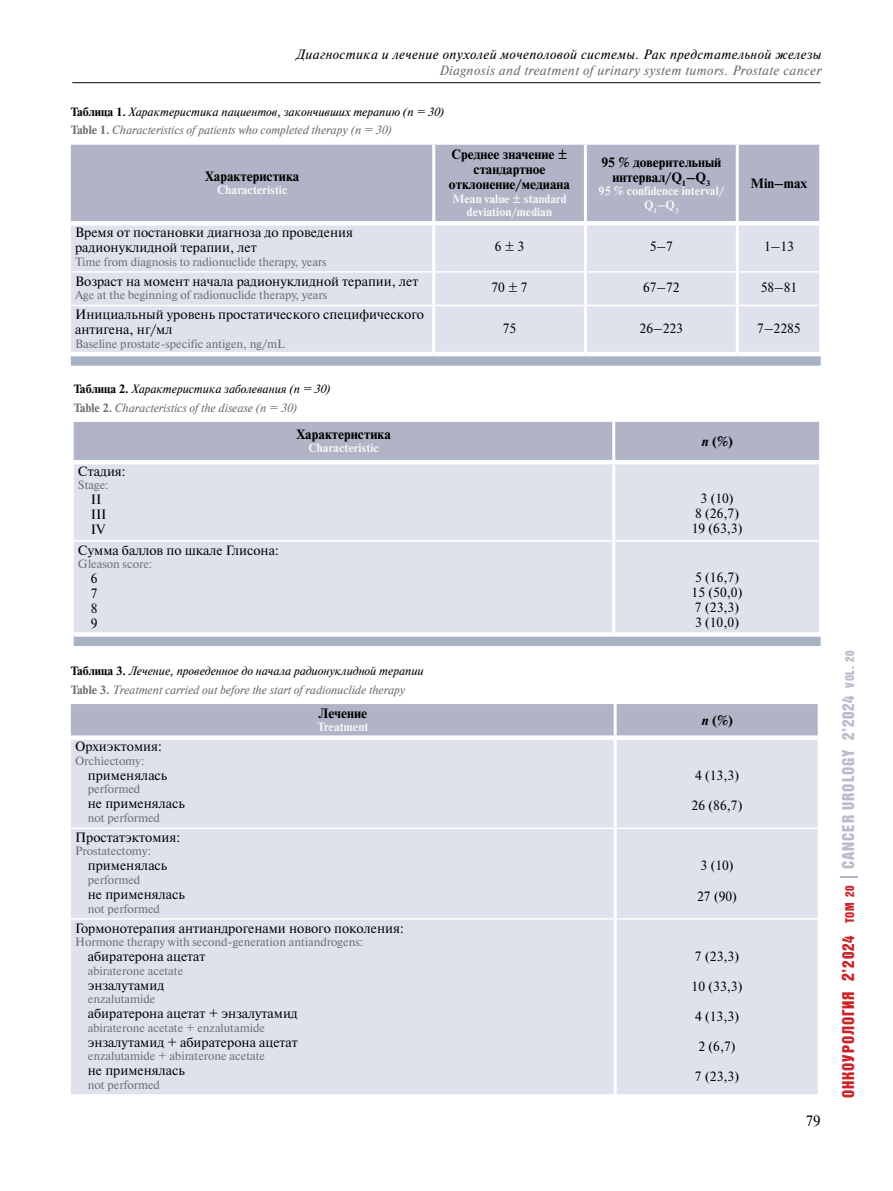
<style>
.page{position:relative;width:893px;height:1191px;background:#fff}
.page>*{position:absolute;margin:0;border:0;box-sizing:border-box;transform-origin:0 0}
.t1{font:16.5px "Bastion Kontrast Alt C";letter-spacing:.05em;color:#b7bbca}
.t2{font:15px "Newton C";color:#000}
.t3{font:13.5px/15px "Newton C";color:#000}
.t4{font:700 13.5px/15px "Newton C";color:#000;text-align:center}
.t5{font:italic 13.5px "Newton C";letter-spacing:.03em;color:#000}
.t6{font:italic 13.5px "Newton C";letter-spacing:.03em;color:#6d6e71}
.t7{font:12px "Newton C";color:#6d6e71}
.t8{font:italic 12px/18.6px "Newton C";color:#6d6e71}
.t9{font:700 12px/13.5px "Newton C";color:#f6f6f6;text-align:center}
.s1{font-weight:700;font-style:normal;color:#000}
.s2{color:#000}
.s3{font-weight:700;font-style:normal}
.s4{font-style:italic}
.s5{color:#c9242b}
.s6{font-size:17.1px;color:#c9242b}
.s7{font-size:12.3px;color:#c9242b}
.s8{font-size:12.3px}
</style>
<div class="page">
<hr style="left:72px;top:82px;width:749px;height:1px;background:#000">
<svg style="left:840px;top:876px;width:18px;height:1px"></svg>
<div style="left:71px;top:145px;width:748px;height:76px;background:#b0b4c6"></div>
<div style="left:71px;top:225px;width:748px;height:127px;background:#dfe1ec"></div>
<svg style="left:71px;top:356px;width:750px;height:10px"></svg>
<hr style="left:432px;top:145px;width:3px;height:76px;background:#fff">
<hr style="left:584px;top:145px;width:3px;height:76px;background:#fff">
<hr style="left:736px;top:145px;width:3px;height:76px;background:#fff">
<hr style="left:432px;top:225px;width:3px;height:46px;background:#fff">
<hr style="left:584px;top:225px;width:3px;height:46px;background:#fff">
<hr style="left:736px;top:225px;width:3px;height:46px;background:#fff">
<hr style="left:432px;top:273px;width:3px;height:32px;background:#fff">
<hr style="left:584px;top:273px;width:3px;height:32px;background:#fff">
<hr style="left:736px;top:273px;width:3px;height:32px;background:#fff">
<hr style="left:432px;top:306px;width:3px;height:46px;background:#fff">
<hr style="left:584px;top:306px;width:3px;height:46px;background:#fff">
<hr style="left:736px;top:306px;width:3px;height:46px;background:#fff">
<hr style="left:71px;top:271px;width:363px;height:2px;background:#fff">
<hr style="left:434px;top:271px;width:151px;height:2px;background:#fff">
<hr style="left:585px;top:271px;width:152px;height:2px;background:#fff">
<hr style="left:737px;top:271px;width:82px;height:2px;background:#fff">
<hr style="left:71px;top:305px;width:363px;height:1px;background:#fff">
<hr style="left:434px;top:305px;width:151px;height:1px;background:#fff">
<hr style="left:585px;top:305px;width:152px;height:1px;background:#fff">
<hr style="left:737px;top:305px;width:82px;height:1px;background:#fff">
<div style="left:74px;top:422px;width:745px;height:38px;background:#b0b4c6"></div>
<div style="left:74px;top:464px;width:745px;height:168px;background:#dfe1ec"></div>
<svg style="left:74px;top:636px;width:747px;height:10px"></svg>
<hr style="left:612px;top:422px;width:3px;height:38px;background:#fff">
<hr style="left:612px;top:464px;width:3px;height:76px;background:#fff">
<hr style="left:612px;top:541px;width:3px;height:91px;background:#fff">
<hr style="left:74px;top:540px;width:540px;height:1px;background:#fff">
<hr style="left:614px;top:540px;width:205px;height:1px;background:#fff">
<div style="left:71px;top:704px;width:747px;height:31px;background:#b0b4c6"></div>
<div style="left:71px;top:740px;width:747px;height:354px;background:#dfe1ec"></div>
<hr style="left:614px;top:704px;width:3px;height:31px;background:#fff">
<hr style="left:614px;top:740px;width:3px;height:87px;background:#fff">
<hr style="left:614px;top:829px;width:3px;height:89px;background:#fff">
<hr style="left:614px;top:919px;width:3px;height:175px;background:#fff">
<hr style="left:71px;top:827px;width:544px;height:2px;background:#fff">
<hr style="left:615px;top:827px;width:203px;height:2px;background:#fff">
<hr style="left:71px;top:918px;width:544px;height:1px;background:#fff">
<hr style="left:615px;top:918px;width:203px;height:1px;background:#fff">
<p class="t5" style="left:296px;top:47px;width:527px">Диагностика и лечение опухолей мочеполовой системы. Рак предстательной железы</p>
<p class="t6" style="left:439px;top:63px;width:384px">Diagnosis and treatment of urinary system tumors. Prostate cancer</p>
<p class="t8" style="left:71px;top:102px;width:375px"><span class="s1">Таблица 1.</span> <span class="s2">Характеристика пациентов, закончивших терапию (n = 30)<br></span><span class="s3">Table 1.</span> Characteristics of patients who completed therapy (n = 30)</p>
<p class="t4" style="left:205px;top:169px;width:96px">Характеристика</p>
<p class="t9" style="left:217px;top:183px;width:72px">Characteristic</p>
<p class="t4" style="left:449px;top:147px;width:123px">Среднее значение ± стандартное отклонение/медиана</p>
<p class="t9" style="left:452px;top:192px;width:116px">Mean value ± standard deviation/median</p>
<p class="t4" style="left:601px;top:154px;width:121px">95 % доверительный интервал/Q<sub>1</sub>–Q<sub>3</sub></p>
<p class="t9" style="left:598px;top:184px;width:127px">95 % confidence interval/<br>Q<sub>1</sub>–Q<sub>3</sub></p>
<p class="t4" style="left:750px;top:175px;width:59px">Min–max</p>
<p class="t3" style="left:75px;top:225px;width:279px">Время от постановки диагноза до проведения радионуклидной терапии, лет</p>
<p class="t7" style="left:75px;top:255px;width:253px">Time from diagnosis to radionuclide therapy, years</p>
<p class="t3" style="left:75px;top:273px;width:345px">Возраст на момент начала радионуклидной терапии, лет</p>
<p class="t7" style="left:75px;top:288px;width:254px">Age at the beginning of radionuclide therapy, years</p>
<p class="t3" style="left:75px;top:307px;width:350px">Инициальный уровень простатического специфического антигена, нг/мл</p>
<p class="t7" style="left:75px;top:337px;width:211px">Baseline prostate-specific antigen, ng/mL</p>
<p class="t3" style="left:495px;top:239px;width:31px">6 ± 3</p>
<p class="t3" style="left:650px;top:239px;width:25px">5–7</p>
<p class="t3" style="left:764px;top:239px;width:31px">1–13</p>
<p class="t3" style="left:491px;top:280px;width:38px">70 ± 7</p>
<p class="t3" style="left:643px;top:280px;width:38px">67–72</p>
<p class="t3" style="left:761px;top:280px;width:38px">58–81</p>
<p class="t3" style="left:503px;top:321px;width:15px">75</p>
<p class="t3" style="left:640px;top:321px;width:45px">26–223</p>
<p class="t3" style="left:757px;top:321px;width:45px">7–2285</p>
<p class="t8" style="left:74px;top:380px;width:258px"><span class="s1">Таблица 2.</span> <span class="s2">Характеристика заболевания (n = 30)<br></span><span class="s3">Table 2.</span> Characteristics of the disease (n = 30)</p>
<p class="t4" style="left:296px;top:427px;width:96px">Характеристика</p>
<p class="t9" style="left:308px;top:441px;width:72px">Characteristic</p>
<p class="t4" style="left:702px;top:433px;width:32px"><span class="s4">n</span> (%)</p>
<p class="t3" style="left:78px;top:464px;width:49px">Стадия:</p>
<p class="t7" style="left:78px;top:479px;width:32px">Stage:</p>
<p class="t3" style="left:91px;top:492px;width:17px">II<br>III<br>IV</p>
<p class="t3" style="left:692px;top:491px;width:53px;text-align:center">3 (10)<br>8 (26,7)<br>19 (63,3)</p>
<p class="t3" style="left:78px;top:542px;width:202px">Сумма баллов по шкале Глисона:</p>
<p class="t7" style="left:78px;top:557px;width:76px">Gleason score:</p>
<p class="t3" style="left:91px;top:571px;width:8px;text-align:justify">6<br>7<br>8<br>9</p>
<p class="t3" style="left:692px;top:570px;width:53px">5 (16,7)<br>15 (50,0)<br>7 (23,3)<br>3 (10,0)</p>
<p class="t8" style="left:71px;top:662px;width:354px"><span class="s1">Таблица 3.</span> <span class="s2">Лечение, проведенное до начала радионуклидной терапии<br></span><span class="s3">Table 3.</span> Treatment carried out before the start of radionuclide therapy</p>
<p class="t4" style="left:319px;top:705px;width:50px">Лечение</p>
<p class="t9" style="left:318px;top:720px;width:52px">Treatment</p>
<p class="t4" style="left:702px;top:712px;width:32px"><span class="s4">n</span> (%)</p>
<p class="t3" style="left:75px;top:739px;width:88px">Орхиэктомия:</p>
<p class="t7" style="left:75px;top:754px;width:71px">Orchiectomy:</p>
<p class="t3" style="left:88px;top:768px;width:81px">применялась</p>
<p class="t7" style="left:88px;top:782px;width:54px">performed</p>
<p class="t3" style="left:88px;top:796px;width:98px">не применялась</p>
<p class="t7" style="left:88px;top:811px;width:74px">not performed</p>
<p class="t3" style="left:75px;top:830px;width:106px">Простатэктомия:</p>
<p class="t7" style="left:75px;top:845px;width:77px">Prostatectomy:</p>
<p class="t3" style="left:88px;top:858px;width:81px">применялась</p>
<p class="t7" style="left:88px;top:873px;width:54px">performed</p>
<p class="t3" style="left:88px;top:887px;width:98px">не применялась</p>
<p class="t7" style="left:88px;top:902px;width:74px">not performed</p>
<p class="t3" style="left:75px;top:920px;width:330px">Гормонотерапия антиандрогенами нового поколения:</p>
<p class="t7" style="left:75px;top:935px;width:289px">Hormone therapy with second-generation antiandrogens:</p>
<p class="t3" style="left:88px;top:949px;width:119px">абиратерона ацетат</p>
<p class="t7" style="left:88px;top:964px;width:97px">abiraterone acetate</p>
<p class="t3" style="left:88px;top:977px;width:78px">энзалутамид</p>
<p class="t7" style="left:88px;top:992px;width:69px">enzalutamide</p>
<p class="t3" style="left:88px;top:1006px;width:211px">абиратерона ацетат + энзалутамид</p>
<p class="t7" style="left:88px;top:1021px;width:179px">abiraterone acetate + enzalutamide</p>
<p class="t3" style="left:88px;top:1034px;width:211px">энзалутамид + абиратерона ацетат</p>
<p class="t7" style="left:88px;top:1049px;width:179px">enzalutamide + abiraterone acetate</p>
<p class="t3" style="left:88px;top:1063px;width:98px">не применялась</p>
<p class="t7" style="left:88px;top:1078px;width:74px">not performed</p>
<p class="t3" style="left:695px;top:768px;width:46px">4 (13,3)</p>
<p class="t3" style="left:692px;top:798px;width:53px">26 (86,7)</p>
<p class="t3" style="left:700px;top:858px;width:35px">3 (10)</p>
<p class="t3" style="left:697px;top:888px;width:42px">27 (90)</p>
<p class="t3" style="left:695px;top:949px;width:46px">7 (23,3)</p>
<p class="t3" style="left:692px;top:979px;width:53px">10 (33,3)</p>
<p class="t3" style="left:695px;top:1009px;width:46px">4 (13,3)</p>
<p class="t3" style="left:698px;top:1039px;width:39px">2 (6,7)</p>
<p class="t3" style="left:695px;top:1069px;width:46px">7 (23,3)</p>
<p class="t2" style="left:806px;top:1113px;width:17px">79</p>
<p class="t1" style="left:840px;top:1097px;width:448px;rotate:-90deg"><span class="s5">ОНКОУРОЛОГИЯ</span> <span class="s6">2</span><span class="s5">’2024</span> <span class="s7">ТОМ 20</span> CANCER UROLOGY 2’2024 <span class="s8">VOL. 20</span></p>
</div>
